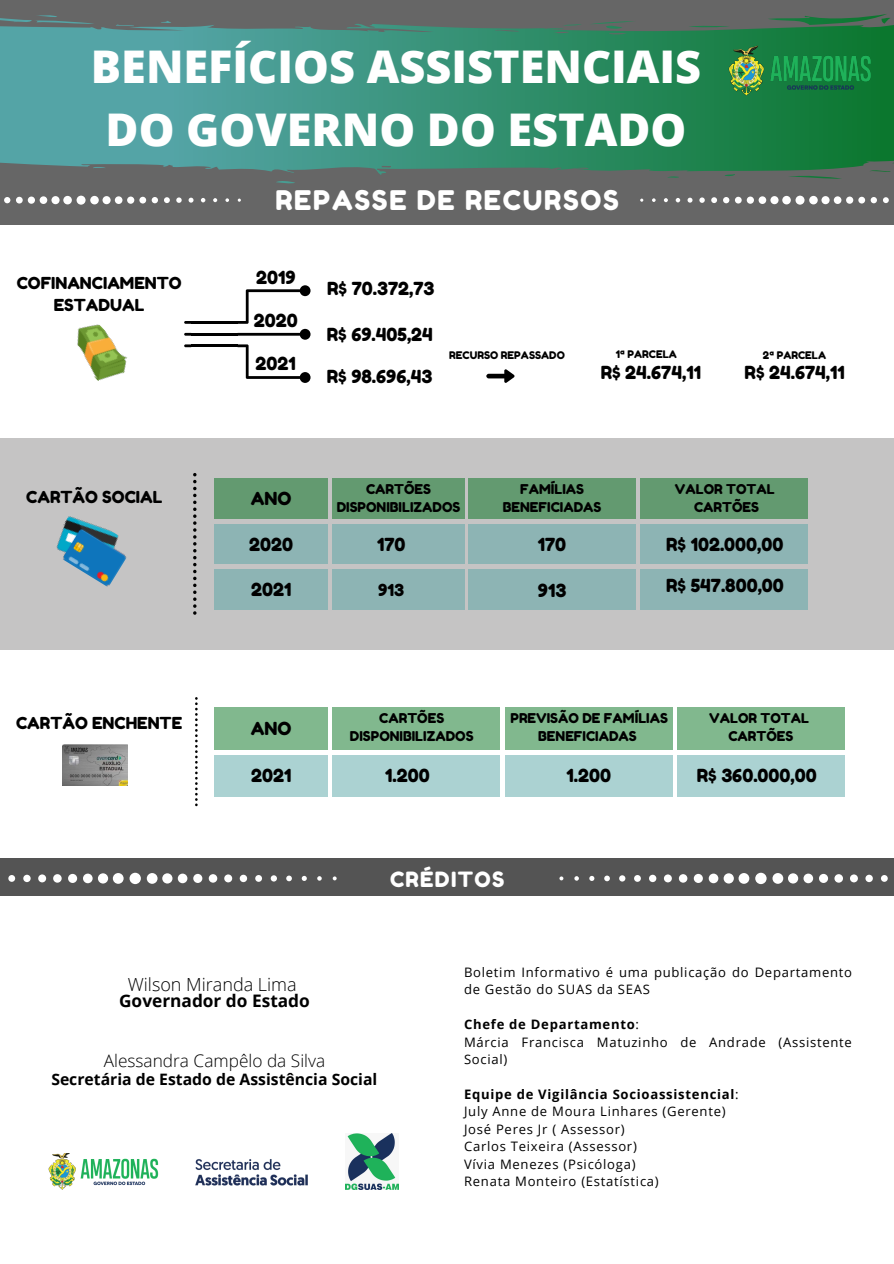
<style>
.page{position:relative;width:894px;height:1264px;background:#fff}
.page>*{position:absolute;margin:0;border:0;box-sizing:border-box;transform-origin:0 0}
.t1{font:800 45px/63px "Open Sans";color:#fff;text-align:center}
.t2{font:27px "Fredoka One";letter-spacing:.065em;color:#fff}
.t3{font:21px "Fredoka One";letter-spacing:.065em;color:#fff}
.t4{font:18px "Fredoka One";color:#000}
.t5{font:300 18px "Open Sans";color:#000}
.t6{font:300 17.25px "Open Sans";color:#000}
.t7{font:700 17.25px "Open Sans";color:#000}
.t8{font:16.5px "Fredoka One";color:#000}
.t9{font:700 15.75px "Open Sans";color:#000}
.t10{font:13.5px/18px "Fredoka One";color:#000;text-align:center}
.t11{font:13.05px/17.4px "Open Sans";letter-spacing:.055em;color:#000}
.t12{font:700 13.05px "Open Sans";letter-spacing:.055em;color:#000}
.t13{font:10.5px "Fredoka One";color:#000}
.s1{font-weight:400}
</style>
<div class="page">
<div style="left:0;top:0;width:893px;height:224px;background:#666"></div>
<svg style="left:0;top:14px;width:893px;height:169px"></svg>
<img style="left:709px;top:32px;width:173px;height:73px">
<svg style="left:4px;top:196px;width:237px;height:9px"></svg>
<svg style="left:640px;top:196px;width:249px;height:9px"></svg>
<div style="left:0;top:858px;width:893px;height:38px;background:#545454"></div>
<svg style="left:8px;top:872px;width:328px;height:12px"></svg>
<svg style="left:559px;top:872px;width:329px;height:12px"></svg>
<img style="left:48px;top:1153px;width:111px;height:36px">
<img style="left:195px;top:1159px;width:113px;height:27px">
<img style="left:345px;top:1133px;width:53px;height:55px">
<img style="left:77px;top:324px;width:50px;height:57px">
<svg style="left:184px;top:333px;width:7px;height:3px"></svg>
<svg style="left:184px;top:344px;width:7px;height:3px"></svg>
<svg style="left:184px;top:321px;width:7px;height:3px"></svg>
<hr style="left:191px;top:333px;width:46px;height:3px;background:#000">
<hr style="left:191px;top:344px;width:46px;height:3px;background:#000">
<hr style="left:191px;top:321px;width:46px;height:3px;background:#000">
<svg style="left:237px;top:285px;width:73px;height:98px"></svg>
<svg style="left:486px;top:369px;width:28px;height:14px"></svg>
<div style="left:0;top:438px;width:893px;height:212px;background:#c5c4c4"></div>
<img style="left:56px;top:516px;width:71px;height:71px">
<img style="left:62px;top:744px;width:66px;height:41px">
<div style="left:214px;top:524px;width:114px;height:40px;background:#8db4b4"></div>
<div style="left:214px;top:569px;width:114px;height:41px;background:#8db4b4"></div>
<div style="left:214px;top:478px;width:114px;height:41px;background:#639a70"></div>
<div style="left:332px;top:478px;width:133px;height:41px;background:#639a70"></div>
<div style="left:332px;top:524px;width:133px;height:40px;background:#8db4b4"></div>
<div style="left:332px;top:569px;width:133px;height:41px;background:#8db4b4"></div>
<div style="left:468px;top:478px;width:167px;height:41px;background:#639a70"></div>
<div style="left:468px;top:524px;width:167px;height:40px;background:#8db4b4"></div>
<div style="left:468px;top:569px;width:167px;height:41px;background:#8db4b4"></div>
<div style="left:640px;top:478px;width:167px;height:41px;background:#639a70"></div>
<div style="left:640px;top:524px;width:167px;height:40px;background:#8db4b4"></div>
<div style="left:640px;top:569px;width:167px;height:41px;background:#8db4b4"></div>
<div style="left:214px;top:707px;width:114px;height:43px;background:#81b88e"></div>
<div style="left:214px;top:755px;width:114px;height:42px;background:#abd2d2"></div>
<div style="left:332px;top:707px;width:168px;height:43px;background:#81b88e"></div>
<div style="left:332px;top:755px;width:168px;height:42px;background:#abd2d2"></div>
<div style="left:504px;top:707px;width:168px;height:43px;background:#81b88e"></div>
<div style="left:504px;top:755px;width:168px;height:42px;background:#abd2d2"></div>
<div style="left:676px;top:707px;width:168px;height:43px;background:#81b88e"></div>
<div style="left:676px;top:755px;width:168px;height:42px;background:#abd2d2"></div>
<svg style="left:195px;top:697px;width:2px;height:109px"></svg>
<svg style="left:193px;top:473px;width:3px;height:141px"></svg>
<p class="t1" style="left:91px;top:34px;width:611px">BENEFÍCIOS ASSISTENCIAIS<br>DO GOVERNO DO ESTADO</p>
<p class="t2" style="left:275px;top:183px;width:345px">REPASSE DE RECURSOS</p>
<p class="t8" style="left:17px;top:272px;width:166px">COFINANCIAMENTO</p>
<p class="t4" style="left:256px;top:266px;width:41px">2019</p>
<p class="t8" style="left:54px;top:295px;width:92px">ESTADUAL</p>
<p class="t4" style="left:254px;top:309px;width:45px">2020</p>
<p class="t4" style="left:255px;top:353px;width:42px">2021</p>
<p class="t4" style="left:327px;top:277px;width:109px">R$ 70.372,73</p>
<p class="t4" style="left:327px;top:323px;width:108px">R$ 69.405,24</p>
<p class="t4" style="left:327px;top:365px;width:107px">R$ 98.696,43</p>
<p class="t13" style="left:449px;top:348px;width:117px">RECURSO REPASSADO</p>
<p class="t13" style="left:615px;top:348px;width:62px">1ª PARCELA</p>
<p class="t4" style="left:600px;top:361px;width:102px">R$ 24.674,11</p>
<p class="t13" style="left:762px;top:348px;width:65px">2ª PARCELA</p>
<p class="t4" style="left:744px;top:361px;width:102px">R$ 24.674,11</p>
<p class="t8" style="left:26px;top:486px;width:138px">CARTÃO SOCIAL</p>
<p class="t8" style="left:16px;top:712px;width:168px">CARTÃO ENCHENTE</p>
<p class="t4" style="left:251px;top:487px;width:42px">ANO</p>
<p class="t4" style="left:249px;top:533px;width:45px">2020</p>
<p class="t4" style="left:251px;top:578px;width:42px">2021</p>
<p class="t10" style="left:336px;top:480px;width:125px">CARTÕES<br>DISPONIBILIZADOS</p>
<p class="t4" style="left:377px;top:533px;width:30px">170</p>
<p class="t8" style="left:378px;top:579px;width:27px">913</p>
<p class="t10" style="left:520px;top:480px;width:65px">FAMÍLIAS</p>
<p class="t10" style="left:502px;top:498px;width:100px">BENEFICIADAS</p>
<p class="t4" style="left:537px;top:533px;width:30px">170</p>
<p class="t4" style="left:538px;top:579px;width:30px">913</p>
<p class="t10" style="left:674px;top:480px;width:101px">VALOR TOTAL</p>
<p class="t10" style="left:694px;top:498px;width:66px">CARTÕES</p>
<p class="t4" style="left:666px;top:533px;width:119px">R$ 102.000,00</p>
<p class="t4" style="left:666px;top:574px;width:119px">R$ 547.800,00</p>
<p class="t4" style="left:251px;top:717px;width:42px">ANO</p>
<p class="t4" style="left:251px;top:764px;width:42px">2021</p>
<p class="t10" style="left:350px;top:709px;width:125px">CARTÕES<br>DISPONIBILIZADOS</p>
<p class="t4" style="left:385px;top:764px;width:46px">1.200</p>
<p class="t10" style="left:510px;top:709px;width:159px">PREVISÃO DE FAMÍLIAS<br>BENEFICIADAS</p>
<p class="t10" style="left:709px;top:709px;width:101px">VALOR TOTAL</p>
<p class="t10" style="left:728px;top:727px;width:66px">CARTÕES</p>
<p class="t4" style="left:696px;top:764px;width:121px">R$ 360.000,00</p>
<p class="t4" style="left:566px;top:764px;width:46px">1.200</p>
<p class="t3" style="left:390px;top:866px;width:116px">CRÉDITOS</p>
<p class="t5" style="left:128px;top:971px;width:170px">Wilson Miranda Lima</p>
<p class="t7" style="left:119px;top:988px;width:192px">Governador do Estado</p>
<p class="t6" style="left:104px;top:1048px;width:223px">Alessandra Campêlo da Silva</p>
<p class="t9" style="left:51px;top:1067px;width:327px">Secretária de Estado de Assistência Social</p>
<p class="t11" style="left:464px;top:963px;width:389px">Boletim Informativo é uma publicação do Departamento de Gestão do SUAS da SEAS</p>
<p class="t12" style="left:464px;top:1015px;width:176px">Chefe de Departamento<span class="s1">:</span></p>
<p class="t11" style="left:464px;top:1032px;width:389px">Márcia Francisca Matuzinho de Andrade (Assistente<br>Social)</p>
<p class="t12" style="left:464px;top:1084px;width:276px">Equipe de Vigilância Socioassistencial<span class="s1">:</span></p>
<p class="t11" style="left:464px;top:1102px;width:263px">July Anne de Moura Linhares (Gerente)</p>
<p class="t11" style="left:464px;top:1119px;width:162px">José Peres Jr ( Assessor)</p>
<p class="t11" style="left:464px;top:1137px;width:174px">Carlos Teixeira (Assessor)</p>
<p class="t11" style="left:464px;top:1154px;width:173px">Vívia Menezes (Psicóloga)</p>
<p class="t11" style="left:464px;top:1172px;width:196px">Renata Monteiro (Estatística)</p>
</div>
